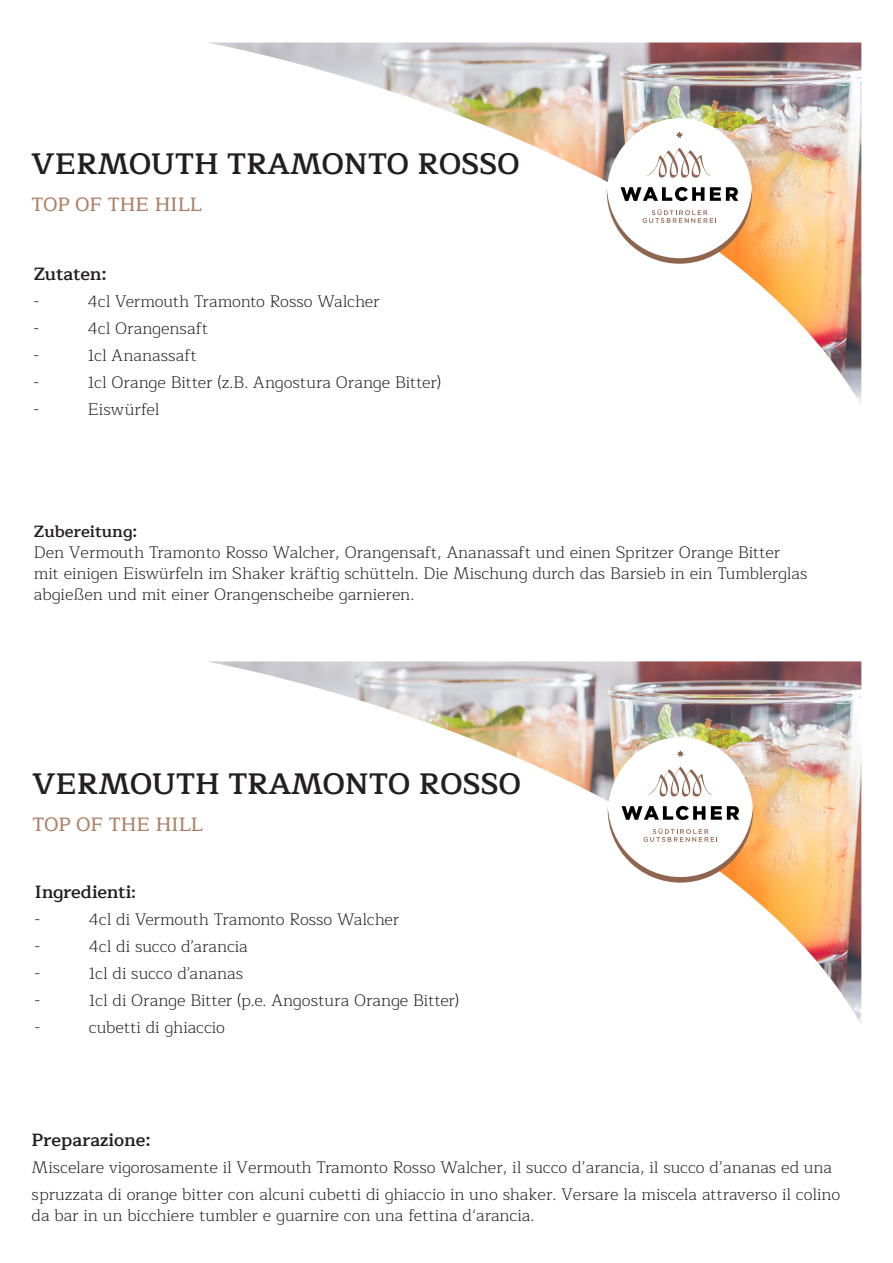
<style>
.page{position:relative;width:893px;height:1263px;background:#fff}
.page>*{position:absolute;margin:0;border:0;box-sizing:border-box;transform-origin:0 0}
.t1{font:600 30px "Maitree";color:#231f20}
.t2{font:500 19.5px "Maitree";color:#ac8067}
.t3{font:600 18px "Maitree";letter-spacing:-.01em;color:#231f20}
.t4{font:300 16.5px/21px "Maitree";color:#231f20}
.t5{font:600 16.5px "Maitree";color:#231f20}
.s1{font-size:16.5px}
</style>
<div class="page">
<img style="left:208px;top:661px;width:653px;height:362px">
<img style="left:210px;top:43px;width:651px;height:362px">
<svg style="left:607px;top:118px;width:145px;height:146px"></svg>
<svg style="left:608px;top:737px;width:145px;height:146px"></svg>
<h1 class="t1" style="left:32px;top:139px;width:490px">VERMOUTH TRAMONTO ROSSO</h1>
<p class="t2" style="left:32px;top:189px;width:172px">TOP OF THE HILL</p>
<p class="t3" style="left:34px;top:259px;width:74px">Zutaten:</p>
<p class="t4" style="left:34px;top:292px;width:7px">-</p>
<p class="t4" style="left:88px;top:292px;width:293px">4cl Vermouth Tramonto Rosso Walcher</p>
<p class="t4" style="left:34px;top:319px;width:7px">-</p>
<p class="t4" style="left:88px;top:319px;width:122px">4cl Orangensaft</p>
<p class="t4" style="left:34px;top:346px;width:7px">-</p>
<p class="t4" style="left:88px;top:346px;width:110px">1cl Ananassaft</p>
<p class="t4" style="left:34px;top:373px;width:7px">-</p>
<p class="t4" style="left:88px;top:373px;width:355px">1cl Orange Bitter (z.B. Angostura Orange Bitter)</p>
<p class="t4" style="left:34px;top:400px;width:7px">-</p>
<p class="t4" style="left:88px;top:400px;width:73px">Eiswürfel</p>
<p class="t5" style="left:34px;top:517px;width:105px">Zubereitung:</p>
<p class="t4" style="left:34px;top:542px;width:775px">Den Vermouth Tramonto Rosso Walcher, Orangensaft, Ananassaft und einen Spritzer Orange Bitter mit einigen Eiswürfeln im Shaker kräftig schütteln. Die Mischung durch das Barsieb in ein Tumblerglas abgießen und mit einer Orangenscheibe garnieren.</p>
<h1 class="t1" style="left:33px;top:759px;width:490px">VERMOUTH TRAMONTO ROSSO</h1>
<p class="t2" style="left:33px;top:809px;width:172px">TOP OF THE HILL</p>
<p class="t3" style="left:35px;top:877px;width:103px">Ingredienti<span class="s1">:</span></p>
<p class="t4" style="left:35px;top:910px;width:7px">-</p>
<p class="t4" style="left:89px;top:910px;width:312px">4cl di Vermouth Tramonto Rosso Walcher</p>
<p class="t4" style="left:35px;top:937px;width:7px">-</p>
<p class="t4" style="left:89px;top:937px;width:160px">4cl di succo d’arancia</p>
<p class="t4" style="left:35px;top:964px;width:7px">-</p>
<p class="t4" style="left:89px;top:964px;width:156px">1cl di succo d’ananas</p>
<p class="t4" style="left:35px;top:991px;width:7px">-</p>
<p class="t4" style="left:89px;top:991px;width:372px">1cl di Orange Bitter (p.e. Angostura Orange Bitter)</p>
<p class="t4" style="left:35px;top:1018px;width:7px">-</p>
<p class="t4" style="left:89px;top:1018px;width:138px">cubetti di ghiaccio</p>
<p class="t3" style="left:32px;top:1124px;width:121px">Preparazione:</p>
<p class="t4" style="left:32px;top:1154px;width:810px;line-height:27px">Miscelare vigorosamente il Vermouth Tramonto Rosso Walcher, il succo d’arancia, il succo d’ananas ed una spruzzata di orange bitter con alcuni cubetti di ghiaccio in uno shaker. Versare la miscela attraverso il colino</p>
<p class="t4" style="left:32px;top:1205px;width:504px">da bar in un bicchiere tumbler e guarnire con una fettina d‘arancia.</p>
</div>
